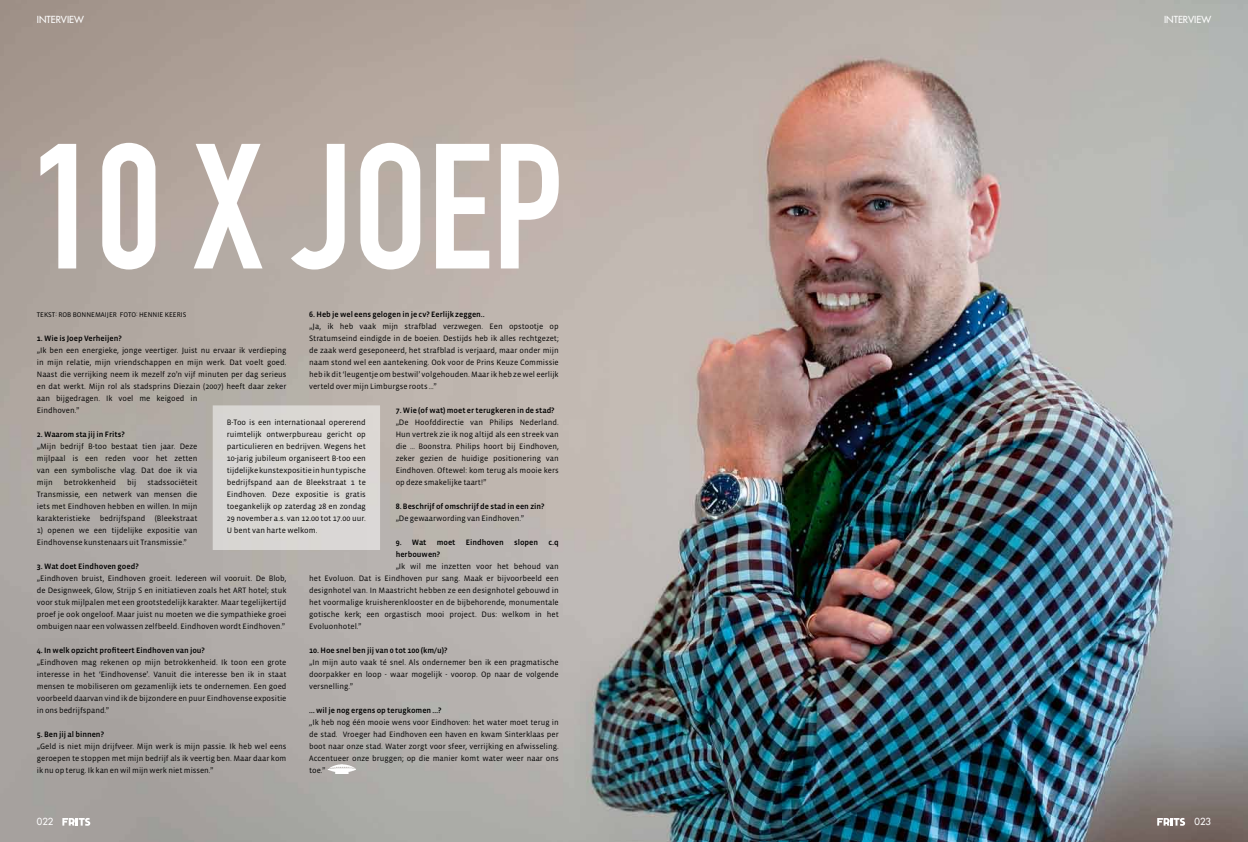
<style>
.page{position:relative;width:1248px;height:842px;background:#fff}
.page>*{position:absolute;margin:0;border:0;box-sizing:border-box;transform-origin:0 0}
.t1{font:175px "DIN Engschrift";color:#fff}
.t2{font:9.5px "Futura";color:#fff}
.t3{font:8px/12px "Vista Sans OT";color:#000;text-align:justify}
.t4{font:500 8px "Vista Sans OT";color:#000}
.t5{font:7px "Vista Sans OT";color:#000}
</style>
<div class="page">
<img style="left:0;top:0;width:1247px;height:842px">
<svg style="left:62px;top:818px;width:28px;height:8px"></svg>
<svg style="left:1157px;top:818px;width:27px;height:8px"></svg>
<div style="left:213px;top:405px;width:167px;height:145px;background:#dad7d3"></div>
<img style="left:327px;top:764px;width:29px;height:9px">
<p class="t2" style="left:37px;top:13px;width:49px">INTERVIEW</p>
<p class="t2" style="left:1163px;top:13px;width:49px">INTERVIEW</p>
<h1 class="t1" style="left:31px;top:104px;width:534px">10 X JOEP</h1>
<p class="t4" style="left:309px;top:310px;width:177px">6. Heb je wel eens gelogen in je cv? Eerlijk zeggen..</p>
<p class="t3" style="left:309px;top:321px;width:251px">„Ja, ik heb vaak mijn strafblad verzwegen. Een opstootje op Stratumseind eindigde in de boeien. Destijds heb ik alles rechtgezet; de zaak werd geseponeerd, het strafblad is verjaard, maar onder mijn naam stond wel een aantekening. Ook voor de Prins Keuze Commissie heb ik dit ‘leugentje om bestwil’ volgehouden. Maar ik heb ze wel eerlijk verteld over mijn Limburgse roots …”</p>
<p class="t4" style="left:395px;top:406px;width:160px">7. Wie (of wat) moet er terugkeren in de stad?</p>
<p class="t3" style="left:395px;top:417px;width:165px">„De Hoofddirectie van Philips Nederland.<br>Hun vertrek zie ik nog altijd als een streek van die … Boonstra. Philips hoort bij Eindhoven, zeker gezien de huidige positionering van Eindhoven. Oftewel: kom terug als mooie kers op deze smakelijke taart!”</p>
<p class="t4" style="left:395px;top:502px;width:150px">8. Beschrijf of omschrijf de stad in een zin?</p>
<p class="t3" style="left:395px;top:513px;width:130px">„De gewaarwording van Eindhoven.”</p>
<p class="t4" style="left:395px;top:538px;width:32px">9. Wat</p>
<p class="t4" style="left:436px;top:538px;width:20px">moet</p>
<p class="t4" style="left:465px;top:538px;width:40px">Eindhoven</p>
<p class="t4" style="left:514px;top:538px;width:26px">slopen</p>
<p class="t4" style="left:548px;top:538px;width:12px">c.q</p>
<p class="t4" style="left:395px;top:550px;width:46px">herbouwen?</p>
<p class="t3" style="left:309px;top:561px;width:251px;text-indent:86px">„Ik wil me inzetten voor het behoud van het Evoluon. Dat is Eindhoven pur sang. Maak er bijvoorbeeld een designhotel van. In Maastricht hebben ze een designhotel gebouwd in het voormalige kruisherenklooster en de bijbehorende, monumentale gotische kerk; een orgastisch mooi project. Dus: welkom in het Evoluonhotel.”</p>
<p class="t4" style="left:309px;top:646px;width:140px">10. Hoe snel ben jij van 0 tot 100 (km/u)?</p>
<p class="t3" style="left:309px;top:657px;width:251px">„In mijn auto vaak té snel. Als ondernemer ben ik een pragmatische doorpakker en loop - waar mogelijk - voorop. Op naar de volgende versnelling.”</p>
<p class="t4" style="left:309px;top:706px;width:134px">… wil je nog ergens op terugkomen …?</p>
<p class="t3" style="left:309px;top:717px;width:251px">,,Ik heb nog één mooie wens voor Eindhoven: het water moet terug in de stad. Vroeger had Eindhoven een haven en kwam Sinterklaas per boot naar onze stad. Water zorgt voor sfeer, verrijking en afwisseling.<br>Accentueer onze bruggen; op die manier komt water weer naar ons toe.”</p>
<p class="t5" style="left:37px;top:311px;width:41px">TEKST: Rob bonnemaijer</p>
<p class="t5" style="left:120px;top:311px;width:25px">foto:hennie</p>
<p class="t5" style="left:165px;top:311px;width:5px">keeris</p>
<p class="t4" style="left:37px;top:334px;width:86px">1. Wie is Joep Verheijen?</p>
<p class="t3" style="left:37px;top:345px;width:251px;text-align:left">„Ik ben een energieke, jonge veertiger. Juist nu ervaar ik verdieping in mijn relatie, mijn vriendschappen en mijn werk. Dat voelt goed.<br>Naast die verrijking neem ik mezelf zo’n vijf minuten per dag serieus en dat werkt. Mijn rol als stadsprins Diezain (2007) heeft daar zeker aan bijgedragen. Ik voel me keigoed in<br>Eindhoven.”</p>
<p class="t4" style="left:37px;top:430px;width:89px">2. Waarom sta jij in Frits?</p>
<p class="t3" style="left:37px;top:441px;width:162px">„Mijn bedrijf B-too bestaat tien jaar. Deze mijlpaal is een reden voor het zetten van een symbolische vlag. Dat doe ik via mijn</p>
<p class="t3" style="left:227px;top:417px;width:140px">B-Too is een internationaal opererend ruimtelijk ontwerpbureau gericht op particulieren en bedrijven. Wegens het 10-jarig jubileum organiseert B-too een tijdelijke kunstexpositie in hun typische bedrijfspand aan de Bleekstraat 1 te Eindhoven. Deze expositie is gratis toegankelijk op zaterdag 28 en zondag 29 november a.s. van 12.00 tot 17.00 uur.<br>U bent van harte welkom.</p>
<p class="t3" style="left:37px;top:477px;width:162px;text-indent:110px">stadssociëteit Transmissie, een netwerk van mensen die iets met Eindhoven hebben en willen. In mijn karakteristieke bedrijfspand (Bleekstraat</p>
<p class="t3" style="left:37px;top:525px;width:162px">1) openen we een tijdelijke expositie van<br>Eindhovense kunstenaars uit Transmissie.”</p>
<p class="t4" style="left:37px;top:562px;width:103px">3. Wat doet Eindhoven goed?</p>
<p class="t3" style="left:37px;top:573px;width:251px">„Eindhoven bruist, Eindhoven groeit. Iedereen wil vooruit. De Blob, de Designweek, Glow, Strijp S en initiatieven zoals het ART hotel; stuk voor stuk mijlpalen met een grootstedelijk karakter. Maar tegelijkertijd proef je ook ongeloof. Maar juist nu moeten we die sympathieke groei ombuigen naar een volwassen zelfbeeld. Eindhoven wordt Eindhoven.”</p>
<p class="t4" style="left:37px;top:646px;width:170px">4. In welk opzicht profiteert Eindhoven van jou?</p>
<p class="t3" style="left:37px;top:657px;width:251px">„Eindhoven mag rekenen op mijn betrokkenheid. Ik toon een grote interesse in het ‘Eindhovense’. Vanuit die interesse ben ik in staat mensen te mobiliseren om gezamenlijk iets te ondernemen. Een goed voorbeeld daarvan vind ik de bijzondere en puur Eindhovense expositie in ons bedrijfspand.”</p>
<p class="t4" style="left:37px;top:730px;width:69px">5. Ben jij al binnen?</p>
<p class="t3" style="left:37px;top:741px;width:251px">„Geld is niet mijn drijfveer. Mijn werk is mijn passie. Ik heb wel eens geroepen te stoppen met mijn bedrijf als ik veertig ben. Maar daar kom ik nu op terug. Ik kan en wil mijn werk niet missen.”</p>
<p class="t3" style="left:64px;top:477px;width:54px">betrokkenheid</p>
<p class="t3" style="left:127px;top:477px;width:11px">bij</p>
<p class="t2" style="left:37px;top:816px;width:18px">022</p>
<p class="t2" style="left:1194px;top:816px;width:18px">023</p>
</div>
